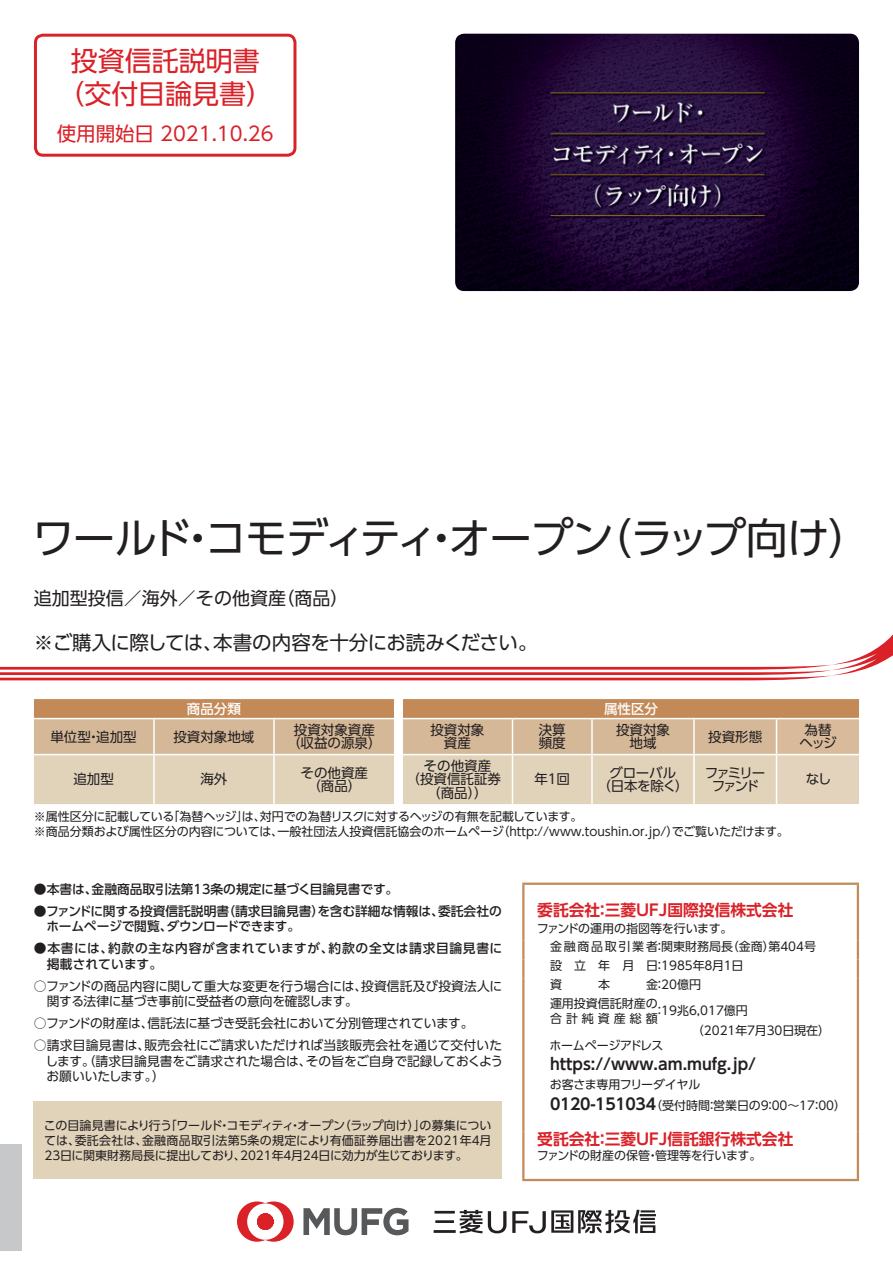
<style>
.page{position:relative;width:893px;height:1263px;background:#fff}
.page>*{position:absolute;margin:0;border:0;box-sizing:border-box;transform-origin:0 0}
.t1{font:42px "UD Shin Go Pro";letter-spacing:-.035em;color:#231f20}
.t2{font:27px/33px "UD Shin Go Pro";color:#da2128;text-align:center}
.t3{font:19.5px "UD Shin Go Pro";letter-spacing:-.025em;color:#231f20}
.t4{font:19.5px "UD Shin Go Pro";color:#da2128}
.t5{font:18px "UD Shin Go Pro";color:#231f20}
.t6{font:700 15.75px "UD Shin Go Pro De";color:#da2128}
.t7{font:700 15.75px "UD Shin Go Pro De";color:#231f20}
.t8{font:13.5px/13.5px "UD Shin Go Pro";color:#231f20;text-align:center}
.t9{font:13.5px/13.5px "UD Shin Go Pro";letter-spacing:-.02em;color:#231f20;text-align:center}
.t10{font:13.5px/13.5px "UD Shin Go Pro";letter-spacing:-.145em;color:#231f20;text-align:center}
.t11{font:500 13.5px "UD Shin Go Pro";color:#fff}
.t12{font:12.75px/15.8px "UD Shin Go Pro";letter-spacing:-.01em;color:#231f20}
.t13{font:500 12.75px/15.8px "UD Shin Go Pro";color:#231f20}
.t14{font:500 12.75px/15.8px "UD Shin Go Pro";letter-spacing:.045em;color:#231f20}
.t15{font:12px/18.8px "UD Shin Go Pro";color:#231f20}
.t16{font:12px "UD Shin Go Pro";letter-spacing:-.03em;color:#231f20}
.t17{font:12px "UD Shin Go Pro";letter-spacing:.335em;color:#231f20}
.s1{font-family:"UD Shin Go Pro De";font-weight:700;font-size:15.75px}
</style>
<div class="page">
<svg style="left:0;top:634px;width:893px;height:46px"></svg>
<svg style="left:34px;top:699px;width:825px;height:105px;background:#d7bc9d"></svg>
<div style="left:776px;top:754px;width:83px;height:50px;background:#e3d2bc"></div>
<hr style="left:34px;top:718px;width:120px;height:1px;background:#fff">
<hr style="left:154px;top:718px;width:120px;height:1px;background:#fff">
<hr style="left:153px;top:719px;width:2px;height:35px;background:#fff">
<hr style="left:274px;top:718px;width:120px;height:1px;background:#fff">
<hr style="left:273px;top:719px;width:2px;height:35px;background:#fff">
<hr style="left:403px;top:718px;width:109px;height:1px;background:#fff">
<hr style="left:512px;top:718px;width:80px;height:1px;background:#fff">
<hr style="left:512px;top:719px;width:1px;height:35px;background:#fff">
<hr style="left:592px;top:718px;width:102px;height:1px;background:#fff">
<hr style="left:591px;top:719px;width:2px;height:35px;background:#fff">
<hr style="left:694px;top:718px;width:82px;height:1px;background:#fff">
<hr style="left:693px;top:719px;width:2px;height:35px;background:#fff">
<hr style="left:776px;top:718px;width:83px;height:1px;background:#fff">
<hr style="left:776px;top:719px;width:1px;height:35px;background:#fff">
<hr style="left:34px;top:754px;width:120px;height:1px;background:#fff">
<hr style="left:154px;top:754px;width:120px;height:1px;background:#fff">
<hr style="left:153px;top:755px;width:2px;height:49px;background:#fff">
<hr style="left:274px;top:754px;width:120px;height:1px;background:#fff">
<hr style="left:273px;top:755px;width:2px;height:49px;background:#fff">
<hr style="left:403px;top:754px;width:109px;height:1px;background:#fff">
<hr style="left:512px;top:754px;width:80px;height:1px;background:#fff">
<hr style="left:512px;top:755px;width:1px;height:49px;background:#fff">
<hr style="left:592px;top:754px;width:102px;height:1px;background:#fff">
<hr style="left:591px;top:755px;width:2px;height:49px;background:#fff">
<hr style="left:694px;top:754px;width:82px;height:1px;background:#fff">
<hr style="left:693px;top:755px;width:2px;height:49px;background:#fff">
<hr style="left:776px;top:754px;width:83px;height:1px;background:#fff">
<hr style="left:776px;top:755px;width:1px;height:49px;background:#fff">
<div style="left:34px;top:1101px;width:468px;height:78px;background:#e1d2ba"></div>
<hr style="left:522px;top:882px;width:337px;height:3px;background:#c38a57">
<hr style="left:522px;top:885px;width:2px;height:56px;background:#c38a57">
<hr style="left:857px;top:885px;width:2px;height:56px;background:#c38a57">
<svg style="left:522px;top:941px;width:2px;height:56px"></svg>
<svg style="left:857px;top:941px;width:2px;height:56px"></svg>
<hr style="left:522px;top:997px;width:2px;height:27px;background:#c38a57">
<hr style="left:857px;top:997px;width:2px;height:27px;background:#c38a57">
<svg style="left:522px;top:1024px;width:2px;height:15px"></svg>
<svg style="left:857px;top:1024px;width:2px;height:15px"></svg>
<hr style="left:522px;top:1039px;width:2px;height:92px;background:#c38a57">
<hr style="left:857px;top:1039px;width:2px;height:92px;background:#c38a57">
<hr style="left:522px;top:1131px;width:2px;height:48px;background:#c38a57">
<hr style="left:857px;top:1131px;width:2px;height:48px;background:#c38a57">
<hr style="left:522px;top:1179px;width:337px;height:2px;background:#c38a57">
<img style="left:455px;top:34px;width:404px;height:257px">
<div style="left:34px;top:34px;width:262px;height:123px;border:3px solid #da2128;border-radius:8px"></div>
<div style="left:0;top:1144px;width:21px;height:107px;background:#c7c8ca"></div>
<svg style="left:303px;top:1208px;width:105px;height:27px"></svg>
<svg style="left:237px;top:1201px;width:57px;height:41px"></svg>
<hr style="left:435px;top:1220px;width:19px;height:3px;background:#231f20">
<hr style="left:434px;top:1230px;width:22px;height:3px;background:#231f20">
<hr style="left:434px;top:1211px;width:21px;height:2px;background:#231f20">
<svg style="left:460px;top:1210px;width:22px;height:23px"></svg>
<svg style="left:488px;top:1210px;width:168px;height:23px"></svg>
<h2 class="t2" style="left:57px;top:43px;width:217px">投資信託説明書（交付目論見書）</h2>
<h3 class="t4" style="left:57px;top:118px;width:218px">使用開始日 2021.10.26</h3>
<h1 class="t1" style="left:33px;top:504px;width:839px">ワールド・コモディティ・オープン（ラップ向け）</h1>
<h3 class="t5" style="left:34px;top:584px;width:316px">追加型投信／海外／その他資産（商品）</h3>
<h3 class="t3" style="left:34px;top:627px;width:505px">※ご購入に際しては、本書の内容を十分にお読みください。</h3>
<p class="t11" style="left:187px;top:698px;width:55px">商品分類</p>
<p class="t11" style="left:604px;top:698px;width:55px">属性区分</p>
<p class="t8" style="left:50px;top:729px;width:88px">単位型・追加型</p>
<p class="t8" style="left:173px;top:729px;width:82px">投資対象地域</p>
<p class="t8" style="left:287px;top:723px;width:96px">投資対象資産（収益の源泉）</p>
<p class="t8" style="left:430px;top:723px;width:55px">投資対象資産</p>
<p class="t8" style="left:539px;top:723px;width:28px;text-align:left">決算頻度</p>
<p class="t8" style="left:616px;top:723px;width:55px">投資対象地域</p>
<p class="t8" style="left:708px;top:729px;width:55px">投資形態</p>
<p class="t8" style="left:800px;top:723px;width:39px">為替ヘッジ</p>
<p class="t8" style="left:73px;top:772px;width:42px">追加型</p>
<p class="t8" style="left:200px;top:772px;width:28px">海外</p>
<p class="t8" style="left:301px;top:765px;width:69px">その他資産（商品）</p>
<p class="t8" style="left:406px;top:759px;width:96px">その他資産<br>（投資信託証券（商品））</p>
<p class="t8" style="left:535px;top:772px;width:37px">年１回</p>
<p class="t9" style="left:597px;top:765px;width:93px">グローバル<br>（日本を除く）</p>
<p class="t10" style="left:705px;top:765px;width:62px">ファミリーファンド</p>
<p class="t8" style="left:806px;top:772px;width:27px">なし</p>
<p class="t15" style="left:34px;top:808px;width:756px;line-height:15px">※属性区分に記載している「為替ヘッジ」は、対円での為替リスクに対するヘッジの有無を記載しています。<br>※商品分類および属性区分の内容については、一般社団法人投資信託協会のホームページ（http://www.toushin.or.jp/）でご覧いただけます。</p>
<p class="t13" style="left:34px;top:881px;width:366px">●本書は、金融商品取引法第13条の規定に基づく目論見書です。</p>
<p class="t13" style="left:46px;top:902px;width:457px;text-indent:-12px">●ファンドに関する投資信託説明書（請求目論見書）を含む詳細な情報は、委託会社のホームページで閲覧、ダウンロードできます。</p>
<p class="t14" style="left:47px;top:940px;width:457px;text-indent:-13px">●本書には、約款の主な内容が含まれていますが、約款の全文は請求目論見書に掲載されています。</p>
<p class="t12" style="left:47px;top:977px;width:457px;text-indent:-13px">○ファンドの商品内容に関して重大な変更を行う場合には、投資信託及び投資法人に関する法律に基づき事前に受益者の意向を確認します。</p>
<p class="t12" style="left:34px;top:1015px;width:441px">○ファンドの財産は、信託法に基づき受託会社において分別管理されています。</p>
<p class="t12" style="left:45px;top:1037px;width:459px;text-align:justify;text-indent:-12px">○請求目論見書は、販売会社にご請求いただければ当該販売会社を通じて交付いたします。（請求目論見書をご請求された場合は、その旨をご自身で記録しておくようお願いいたします。）</p>
<p class="t15" style="left:44px;top:1117px;width:449px;line-height:15px;text-align:justify">この目論見書により行う「ワールド・コモディティ・オープン（ラップ向け）」の募集については、委託会社は、金融商品取引法第５条の規定により有価証券届出書を2021年４月23日に関東財務局長に提出しており、2021年４月24日に効力が生じております。</p>
<h3 class="t6" style="left:537px;top:897px;width:258px">委託会社：三菱ＵＦＪ国際投信株式会社</h3>
<p class="t15" style="left:550px;top:918px;width:268px;text-indent:-13px">ファンドの運用の指図等を行います。<br>金融商品取引業者：関東財務局長（金商）第404号設 立 年 月 日：1985年８月１日<br>資</p>
<p class="t15" style="left:550px;top:974px;width:153px;text-indent:96px">金：20億円運用投資信託財産の</p>
<p class="t17" style="left:550px;top:1008px;width:109px">合計純資産総額</p>
<p class="t15" style="left:692px;top:1000px;width:140px;line-height:19.5px;text-indent:-38px">：19兆6,017億円<br>（2021年７月30日現在）</p>
<p class="t16" style="left:550px;top:1035px;width:115px">ホームページアドレス</p>
<h3 class="t7" style="left:550px;top:1051px;width:208px">https://www.am.mufg.jp/</h3>
<p class="t15" style="left:550px;top:1074px;width:298px;line-height:21px">お客さま専用フリーダイヤル<br><span class="s1">0120-151034</span>（受付時間：営業日の９：00～17：00）</p>
<h3 class="t6" style="left:537px;top:1126px;width:258px">受託会社：三菱ＵＦＪ信託銀行株式会社</h3>
<p class="t15" style="left:537px;top:1145px;width:226px">ファンドの財産の保管・管理等を行います。</p>
<p class="t15" style="left:598px;top:974px;width:13px">本</p>
</div>
